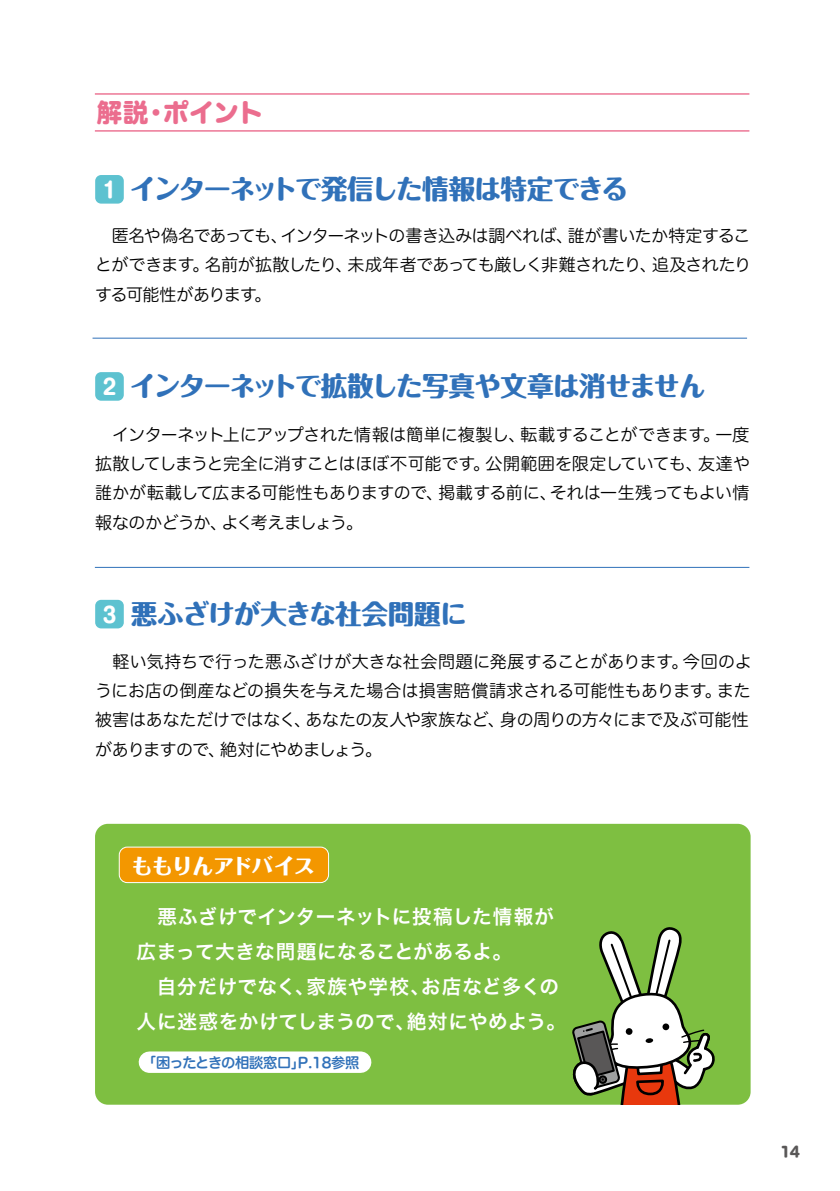
<style>
.page{position:relative;width:840px;height:1191px;background:#fff}
.page>*{position:absolute;margin:0;border:0;box-sizing:border-box;transform-origin:0 0}
.t1{font:800 26.6px "Maru Fo Pro";letter-spacing:-.03em;color:#3071b9}
.t2{font:800 26.6px "Maru Fo Pro";letter-spacing:-.06em;color:#3071b9}
.t3{font:25.2px "Hira Maru Std N W8";letter-spacing:-.005em;color:#eb6d8e}
.t4{font:800 21px "Folk Pro";letter-spacing:-.02em;color:#fff}
.t5{font:700 21px "Shin M Go Pro";color:#fff}
.t6{font:19.6px/35px "Hira Kaku Std N W6";letter-spacing:.02em;color:#fff}
.t7{font:17px/29.4px "Hira Maru Std N W3";letter-spacing:-.02em;color:#000;text-align:justify}
.t8{font:14.2px "Hira Maru Std N W6";letter-spacing:-.03em;color:#3071b9}
.t9{font:14px "Hira Maru Std N W8";color:#595757}
</style>
<div class="page">
<div style="left:95px;top:824px;width:655px;height:280px;background:#7ebf41;border-radius:13px"></div>
<div style="left:95px;top:175px;width:29px;height:29px;background:#5dc2d0;border-radius:6px"></div>
<div style="left:95px;top:372px;width:29px;height:29px;background:#5dc2d0;border-radius:6px"></div>
<div style="left:95px;top:600px;width:29px;height:28px;background:#5dc2d0;border-radius:6px"></div>
<hr style="left:95px;top:130px;width:654px;height:2px;background:#eb6d8e">
<hr style="left:95px;top:93px;width:654px;height:2px;background:#eb6d8e">
<hr style="left:92px;top:338px;width:654px;height:1px;background:#3071b9">
<hr style="left:95px;top:567px;width:654px;height:1px;background:#3071b9">
<div style="left:149px;top:1051px;width:211px;height:22px;background:#fff"></div>
<svg style="left:572px;top:927px;width:143px;height:177px"></svg>
<div style="left:119px;top:847px;width:209px;height:35px;background:#f39700;border-radius:8px"></div>
<div style="left:119px;top:846px;width:210px;height:37px;border:1px solid #fff;border-radius:8px"></div>
<h2 class="t3" style="left:97px;top:93px;width:168px">解説・ポイント</h2>
<p class="t5" style="left:99px;top:173px;width:22px">１</p>
<h1 class="t2" style="left:130px;top:168px;width:499px">インターネットで発信した情報は特定できる</h1>
<p class="t7" style="left:95px;top:221px;width:657px">　匿名や偽名であっても、インターネットの書き込みは調べれば、誰が書いたか特定することができます。名前が拡散したり、未成年者であっても厳しく非難されたり、追及されたりする可能性があります。</p>
<p class="t5" style="left:103px;top:370px;width:15px">2</p>
<h1 class="t1" style="left:130px;top:365px;width:576px">インターネットで拡散した写真や文章は消せません</h1>
<p class="t7" style="left:95px;top:419px;width:656px">　インターネット上にアップされた情報は簡単に複製し、転載することができます。一度拡散してしまうと完全に消すことはほぼ不可能です。公開範囲を限定していても、友達や誰かが転載して広まる可能性もありますので、掲載する前に、それは一生残ってもよい情報なのかどうか、よく考えましょう。</p>
<p class="t5" style="left:103px;top:598px;width:15px">3</p>
<h1 class="t1" style="left:131px;top:592px;width:337px">悪ふざけが大きな社会問題に</h1>
<p class="t7" style="left:95px;top:646px;width:657px;text-align:left">　軽い気持ちで行った悪ふざけが大きな社会問題に発展することがあります。今回のようにお店の倒産などの損失を与えた場合は損害賠償請求される可能性もあります。また被害はあなただけではなく、あなたの友人や家族など、身の周りの方々にまで及ぶ可能性がありますので、絶対にやめましょう。</p>
<p class="t4" style="left:131px;top:847px;width:185px">ももりんアドバイス</p>
<p class="t6" style="left:136px;top:899px;width:430px">　悪ふざけでインターネットに投稿した情報が広まって大きな問題になることがあるよ。<br>　自分だけでなく、家族や学校、お店など多くの人に迷惑をかけてしまうので、絶対にやめよう。</p>
<p class="t8" style="left:142px;top:1051px;width:219px">「困ったときの相談窓口」P.18参照</p>
<p class="t9" style="left:780px;top:1141px;width:21px">14</p>
</div>
